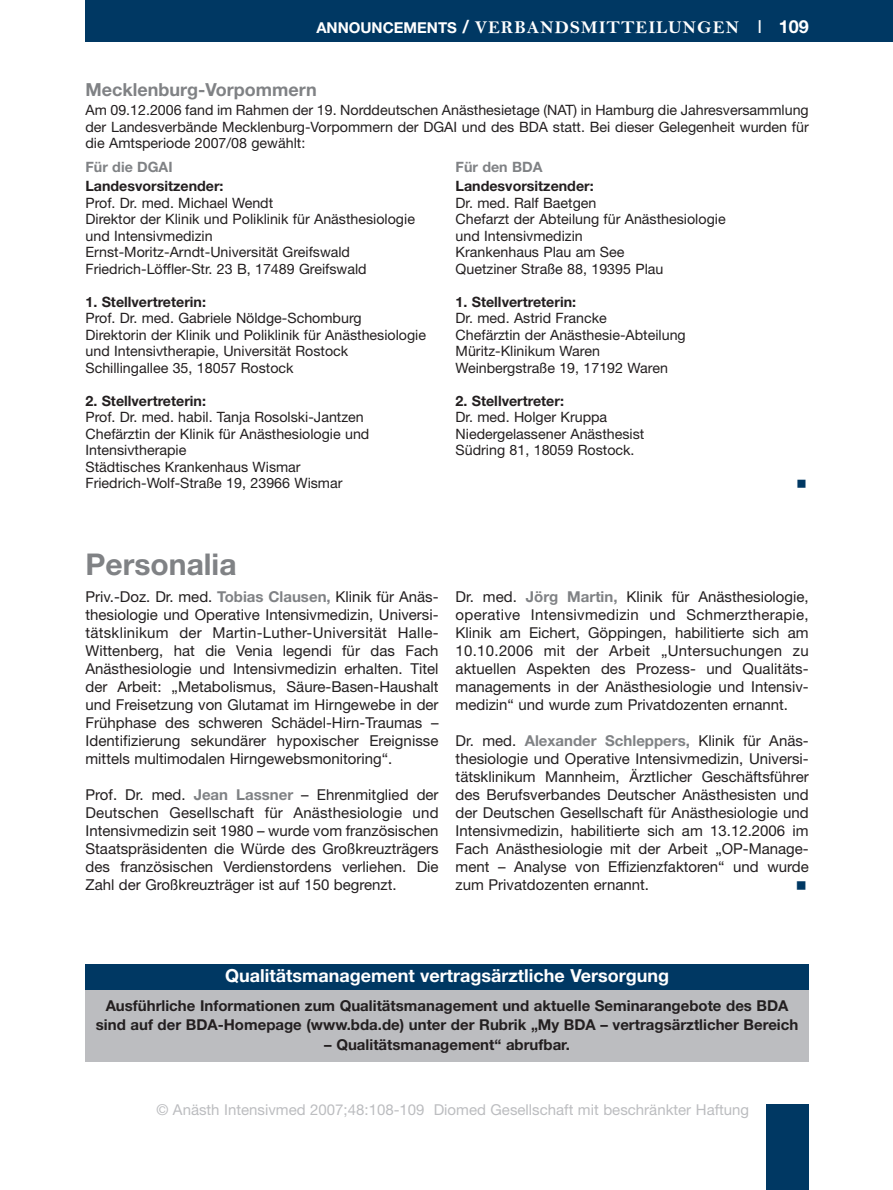
<style>
.page{position:relative;width:893px;height:1190px;background:#fff}
.page>*{position:absolute;margin:0;border:0;box-sizing:border-box;transform-origin:0 0}
.t1{font:700 30px "Helvetica Neue";color:#808285}
.t2{font:700 18px "Helvetica Neue";color:#fff}
.t3{font:18px "Bell MT Bold";letter-spacing:.055em;color:#fff}
.t4{font:700 18px "Helvetica Neue";color:#808285}
.t5{font:15px/18px "Helvetica Neue";color:#231f20;text-align:justify}
.t6{font:700 15px/19.5px "Helvetica Neue";color:#231f20;text-align:center}
.t7{font:15px "Helvetica Neue";color:#bcbdc0}
.t8{font:14.25px/16.5px "Helvetica Neue";color:#231f20}
.t9{font:700 14.25px "Helvetica Neue";color:#231f20}
.t10{font:700 14.25px "Helvetica Neue";color:#808285}
.s1{font-family:"Helvetica Neue";font-weight:700;font-size:15px}
.s2{font-family:"Helvetica Neue";font-weight:700}
.s3{font-family:"Helvetica Neue"}
.s4{font-weight:700;color:#808285}
</style>
<div class="page">
<div style="left:85px;top:0;width:807px;height:41px;background:#003863"></div>
<div style="left:766px;top:1104px;width:42px;height:86px;background:#003863"></div>
<div style="left:85px;top:985px;width:723px;height:76px;background:#bcbdc0"></div>
<div style="left:85px;top:964px;width:723px;height:25px;background:#003863"></div>
<p class="t3" style="left:316px;top:21px;width:494px"><span class="s1">ANNOUNCEMENTS</span> <span class="s2">/</span> VERBANDSMITTEILUNGEN <span class="s3">I</span> <span class="s2">109</span></p>
<p class="t4" style="left:85px;top:84px;width:233px">Mecklenburg-Vorpommern</p>
<p class="t8" style="left:85px;top:103px;width:724px;text-align:justify">Am 09.12.2006 fand im Rahmen der 19. Norddeutschen Anästhesietage (NAT) in Hamburg die Jahresversammlung der Landesverbände Mecklenburg-Vorpommern der DGAI und des BDA statt. Bei dieser Gelegenheit wurden für die Amtsperiode 2007/08 gewählt:</p>
<p class="t10" style="left:85px;top:162px;width:89px">Für die DGAI</p>
<p class="t9" style="left:85px;top:181px;width:140px">Landesvorsitzender:</p>
<p class="t8" style="left:85px;top:196px;width:331px">Prof. Dr. med. Michael Wendt<br>Direktor der Klinik und Poliklinik für Anästhesiologie und Intensivmedizin<br>Ernst-Moritz-Arndt-Universität Greifswald Friedrich-Löffler-Str. 23 B, 17489 Greifswald</p>
<p class="t9" style="left:85px;top:296px;width:122px">1. Stellvertreterin:</p>
<p class="t8" style="left:85px;top:311px;width:342px">Prof. Dr. med. Gabriele Nöldge-Schomburg Direktorin der Klinik und Poliklinik für Anästhesiologie und Intensivtherapie, Universität Rostock Schillingallee 35, 18057 Rostock</p>
<p class="t9" style="left:85px;top:395px;width:122px">2. Stellvertreterin:</p>
<p class="t8" style="left:85px;top:410px;width:285px">Prof. Dr. med. habil. Tanja Rosolski-Jantzen Chefärztin der Klinik für Anästhesiologie und Intensivtherapie<br>Städtisches Krankenhaus Wismar Friedrich-Wolf-Straße 19, 23966 Wismar</p>
<p class="t10" style="left:455px;top:162px;width:88px">Für den BDA</p>
<p class="t9" style="left:455px;top:181px;width:140px">Landesvorsitzender:</p>
<p class="t8" style="left:455px;top:196px;width:271px">Dr. med. Ralf Baetgen<br>Chefarzt der Abteilung für Anästhesiologie und Intensivmedizin<br>Krankenhaus Plau am See<br>Quetziner Straße 88, 19395 Plau</p>
<p class="t9" style="left:455px;top:296px;width:122px">1. Stellvertreterin:</p>
<p class="t8" style="left:455px;top:311px;width:232px">Dr. med. Astrid Francke<br>Chefärztin der Anästhesie-Abteilung<br>Müritz-Klinikum Waren<br>Weinbergstraße 19, 17192 Waren</p>
<p class="t9" style="left:455px;top:395px;width:110px">2. Stellvertreter:</p>
<p class="t8" style="left:455px;top:410px;width:190px">Dr. med. Holger Kruppa<br>Niedergelassener Anästhesist<br>Südring 81, 18059 Rostock.</p>
<h1 class="t1" style="left:85px;top:553px;width:153px">Personalia</h1>
<p class="t5" style="left:85px;top:589px;width:354px">Priv.-Doz. Dr. med. <span class="s4">Tobias Clausen,</span> Klinik für Anäs&shy;thesiologie und Operative Intensivmedizin, Universi&shy;tätsklinikum der Martin-Luther-Universität Halle-Wittenberg, hat die Venia legendi für das Fach Anästhesiologie und Intensivmedizin erhalten. Titel der Arbeit: „Metabolismus, Säure-Basen-Haushalt und Freisetzung von Glutamat im Hirngewebe in der Frühphase des schweren Schädel-Hirn-Traumas – Identifizierung sekundärer hypoxischer Ereignisse mittels multimodalen Hirngewebsmonitoring“.</p>
<p class="t5" style="left:85px;top:787px;width:354px">Prof. Dr. med. <span class="s4">Jean Lassner</span> – Ehrenmitglied der Deutschen Gesellschaft für Anästhesiologie und Intensivmedizin seit 1980 – wurde vom französischen Staatspräsidenten die Würde des Großkreuzträgers des französischen Verdienstordens verliehen. Die Zahl der Großkreuzträger ist auf 150 begrenzt.</p>
<p class="t5" style="left:455px;top:589px;width:354px">Dr. med. <span class="s4">Jörg Martin,</span> Klinik für Anästhesiologie, operative Intensivmedizin und Schmerztherapie, Klinik am Eichert, Göppingen, habilitierte sich am 10.10.2006 mit der Arbeit „Untersuchungen zu aktuellen Aspekten des Prozess- und Qualitäts&shy;managements in der Anästhesiologie und Intensiv&shy;medizin“ und wurde zum Privatdozenten ernannt.</p>
<p class="t5" style="left:455px;top:733px;width:354px">Dr. med. <span class="s4">Alexander Schleppers,</span> Klinik für Anäs&shy;thesiologie und Operative Intensivmedizin, Universi&shy;tätsklinikum Mannheim, Ärztlicher Geschäftsführer des Berufsverbandes Deutscher Anästhesisten und der Deutschen Gesellschaft für Anästhesiologie und Intensivmedizin, habilitierte sich am 13.12.2006 im Fach Anästhesiologie mit der Arbeit „OP-Manage&shy;ment – Analyse von Effizienzfaktoren“ und wurde zum Privatdozenten ernannt.</p>
<p class="t2" style="left:225px;top:968px;width:445px">Qualitätsmanagement vertragsärztliche Versorgung</p>
<p class="t6" style="left:96px;top:997px;width:704px">Ausführliche Informationen zum Qualitätsmanagement und aktuelle Seminarangebote des BDA sind auf der BDA-Homepage (www.bda.de) unter der Rubrik „My BDA – vertragsärztlicher Bereich</p>
<p class="t6" style="left:324px;top:1036px;width:247px">– Qualitätsmanagement“ abrufbar.</p>
<p class="t7" style="left:156px;top:1104px;width:594px">© Anästh Intensivmed 2007;48:108-109 Diomed Gesellschaft mit beschränkter Haftung</p>
</div>
